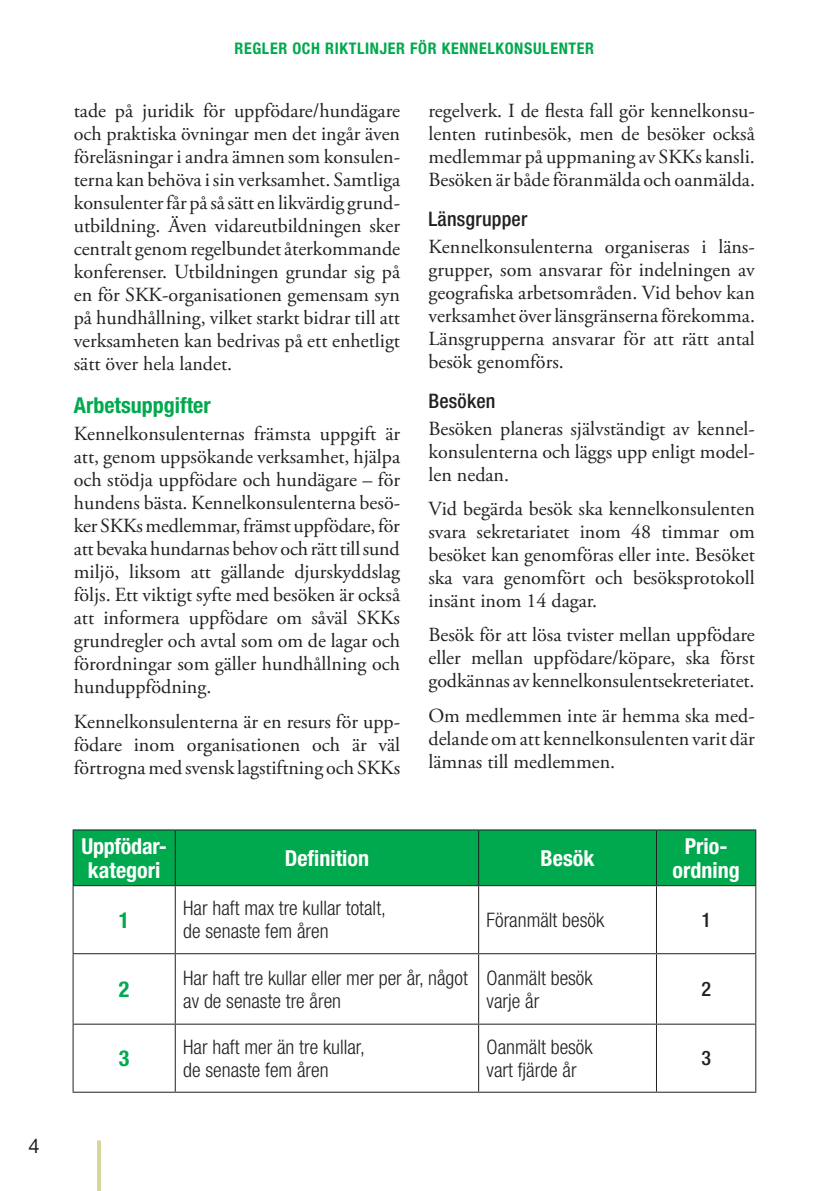
<style>
.page{position:relative;width:840px;height:1191px;background:#fff}
.page>*{position:absolute;margin:0;border:0;box-sizing:border-box;transform-origin:0 0}
.Rubrik_med_nummer__m{font:700 condensed 22px/24px "Helvetica Neue LT Std";color:#fff}
.Rubrik_med_nummer__m-2{font:700 condensed 22px "Helvetica Neue LT Std";color:#00a94e}
.Brödtext{font:20px/23px "Adobe Garamond Pro";color:#231f20;text-align:justify}
.Brödtext-2{font:300 condensed 20px/23px "Helvetica Neue LT Std";color:#231f20}
.Rubrik_-_underrubrik{font:500 condensed 20px "Helvetica Neue LT Std";letter-spacing:.01em;color:#231f20}
.t1{font:20px "Helvetica Neue LT Std";color:#231f20}
.Sidhuvud_-_skriv_med{font:700 condensed 16px "Helvetica Neue LT Std";letter-spacing:.04em;color:#00a94e}
</style>
<div class="page">
<hr style="left:97px;top:1140px;width:4px;height:51px;background:#d8d79a">
<div style="left:74px;top:830px;width:680px;height:55px;background:#00a94e"></div>
<hr style="left:73px;top:829px;width:102px;height:1px;background:#231f20">
<hr style="left:73px;top:830px;width:1px;height:55px;background:#231f20">
<hr style="left:175px;top:829px;width:303px;height:1px;background:#231f20">
<hr style="left:175px;top:830px;width:1px;height:55px;background:#231f20">
<hr style="left:478px;top:829px;width:178px;height:1px;background:#231f20">
<hr style="left:478px;top:830px;width:1px;height:55px;background:#231f20">
<hr style="left:656px;top:829px;width:99px;height:1px;background:#231f20">
<hr style="left:655px;top:830px;width:1px;height:55px;background:#231f20">
<hr style="left:754px;top:830px;width:1px;height:55px;background:#231f20">
<hr style="left:73px;top:885px;width:102px;height:1px;background:#231f20">
<hr style="left:73px;top:886px;width:1px;height:67px;background:#231f20">
<hr style="left:175px;top:885px;width:303px;height:1px;background:#231f20">
<hr style="left:175px;top:886px;width:1px;height:67px;background:#231f20">
<hr style="left:478px;top:885px;width:178px;height:1px;background:#231f20">
<hr style="left:478px;top:886px;width:1px;height:67px;background:#231f20">
<hr style="left:656px;top:885px;width:99px;height:1px;background:#231f20">
<hr style="left:655px;top:886px;width:1px;height:67px;background:#231f20">
<hr style="left:754px;top:886px;width:1px;height:67px;background:#231f20">
<hr style="left:73px;top:953px;width:102px;height:1px;background:#231f20">
<hr style="left:73px;top:954px;width:1px;height:69px;background:#231f20">
<hr style="left:175px;top:953px;width:303px;height:1px;background:#231f20">
<hr style="left:175px;top:954px;width:1px;height:69px;background:#231f20">
<hr style="left:478px;top:953px;width:178px;height:1px;background:#231f20">
<hr style="left:478px;top:954px;width:1px;height:69px;background:#231f20">
<hr style="left:656px;top:953px;width:99px;height:1px;background:#231f20">
<hr style="left:655px;top:954px;width:1px;height:69px;background:#231f20">
<hr style="left:754px;top:954px;width:1px;height:69px;background:#231f20">
<hr style="left:73px;top:1023px;width:102px;height:1px;background:#231f20">
<hr style="left:73px;top:1024px;width:1px;height:67px;background:#231f20">
<hr style="left:175px;top:1023px;width:303px;height:1px;background:#231f20">
<hr style="left:175px;top:1024px;width:1px;height:67px;background:#231f20">
<hr style="left:478px;top:1023px;width:178px;height:1px;background:#231f20">
<hr style="left:478px;top:1024px;width:1px;height:67px;background:#231f20">
<hr style="left:656px;top:1023px;width:99px;height:1px;background:#231f20">
<hr style="left:655px;top:1024px;width:1px;height:67px;background:#231f20">
<hr style="left:754px;top:1024px;width:1px;height:67px;background:#231f20">
<hr style="left:73px;top:1091px;width:102px;height:1px;background:#231f20">
<hr style="left:175px;top:1091px;width:303px;height:1px;background:#231f20">
<hr style="left:478px;top:1091px;width:178px;height:1px;background:#231f20">
<hr style="left:656px;top:1091px;width:99px;height:1px;background:#231f20">
<p class="t1" style="left:28px;top:1134px;width:13px">4</p>
<p class="Sidhuvud_-_skriv_med" style="left:234px;top:39px;width:361px">REGLER OCH RIKTLINJER FÖR KENNELKONSULENTER</p>
<p class="Brödtext" style="left:74px;top:100px;width:328px">tade på juridik för uppfödare/hundägare och praktiska övningar men det ingår även föreläsningar i andra ämnen som konsulen&shy;terna kan behöva i sin verksamhet. Samtliga konsulenter får på så sätt en likvärdig grund&shy;utbildning. Även vidareutbildningen sker centralt genom regelbundet återkommande konferenser. Utbildningen grundar sig på en för SKK-organisationen gemensam syn på hundhållning, vilket starkt bidrar till att verksamheten kan bedrivas på ett enhetligt sätt över hela landet.</p>
<p class="Rubrik_med_nummer__m-2" style="left:74px;top:391px;width:138px">Arbetsuppgifter</p>
<p class="Brödtext" style="left:74px;top:423px;width:328px">Kennelkonsulenternas främsta uppgift är att, genom uppsökande verksamhet, hjälpa och stödja uppfödare och hundägare – för hundens bästa. Kennelkonsulenterna besö&shy;ker SKKs medlemmar, främst uppfödare, för att bevaka hundarnas behov och rätt till sund miljö, liksom att gällande djurskyddslag följs. Ett viktigt syfte med besöken är också att informera uppfödare om såväl SKKs grundregler och avtal som om de lagar och förordningar som gäller hundhållning och hunduppfödning.</p>
<p class="Brödtext" style="left:74px;top:710px;width:328px">Kennelkonsulenterna är en resurs för upp&shy;födare inom organisationen och är väl förtrogna med svensk lagstiftning och SKKs</p>
<p class="Brödtext" style="left:428px;top:100px;width:328px">regelverk. I de flesta fall gör kennelkonsu&shy;lenten rutinbesök, men de besöker också medlemmar på uppmaning av SKKs kansli.<br>Besöken är både föranmälda och oanmälda.</p>
<p class="Rubrik_-_underrubrik" style="left:428px;top:207px;width:100px">Länsgrupper</p>
<p class="Brödtext" style="left:428px;top:235px;width:328px">Kennelkonsulenterna organiseras i läns&shy;grupper, som ansvarar för indelningen av geografiska arbetsområden. Vid behov kan verksamhet över länsgränserna förekomma.<br>Länsgrupperna ansvarar för att rätt antal besök genomförs.</p>
<p class="Rubrik_-_underrubrik" style="left:428px;top:388px;width:68px">Besöken</p>
<p class="Brödtext" style="left:428px;top:417px;width:327px">Besöken planeras självständigt av kennel&shy;konsulenterna och läggs upp enligt model&shy;len nedan.</p>
<p class="Brödtext" style="left:428px;top:498px;width:327px">Vid begärda besök ska kennelkonsulenten svara sekretariatet inom 48 timmar om besöket kan genomföras eller inte. Besöket ska vara genomfört och besöksprotokoll insänt inom 14 dagar.</p>
<p class="Brödtext" style="left:428px;top:624px;width:328px">Besök för att lösa tvister mellan uppfödare eller mellan uppfödare/köpare, ska först godkännas av kennelkonsulentsekreteriatet.</p>
<p class="Brödtext" style="left:428px;top:704px;width:327px">Om medlemmen inte är hemma ska med&shy;delande om att kennelkonsulenten varit där lämnas till medlemmen.</p>
<p class="Rubrik_med_nummer__m" style="left:81px;top:833px;width:87px">Uppfödar&shy;kategori</p>
<p class="Rubrik_med_nummer__m" style="left:284px;top:845px;width:86px">Definition</p>
<p class="Rubrik_med_nummer__m" style="left:540px;top:845px;width:55px">Besök</p>
<p class="Rubrik_med_nummer__m" style="left:672px;top:833px;width:69px;text-align:center">Prio&shy;ordning</p>
<p class="Rubrik_med_nummer__m-2" style="left:119px;top:906px;width:12px">1</p>
<p class="Brödtext-2" style="left:183px;top:896px;width:204px">Har haft max tre kullar totalt, de senaste fem åren</p>
<p class="Brödtext-2" style="left:486px;top:908px;width:119px">Föranmält besök</p>
<p class="Rubrik_-_underrubrik" style="left:701px;top:907px;width:11px">1</p>
<p class="Rubrik_med_nummer__m-2" style="left:119px;top:975px;width:12px">2</p>
<p class="Brödtext-2" style="left:183px;top:965px;width:286px">Har haft tre kullar eller mer per år, något av de senaste tre åren</p>
<p class="Brödtext-2" style="left:486px;top:965px;width:107px">Oanmält besök varje år</p>
<p class="Rubrik_-_underrubrik" style="left:701px;top:977px;width:11px">2</p>
<p class="Rubrik_med_nummer__m-2" style="left:119px;top:1045px;width:12px">3</p>
<p class="Brödtext-2" style="left:183px;top:1035px;width:183px">Har haft mer än tre kullar, de senaste fem åren</p>
<p class="Brödtext-2" style="left:486px;top:1035px;width:107px">Oanmält besök vart fjärde år</p>
<p class="Rubrik_-_underrubrik" style="left:701px;top:1046px;width:11px">3</p>
</div>
